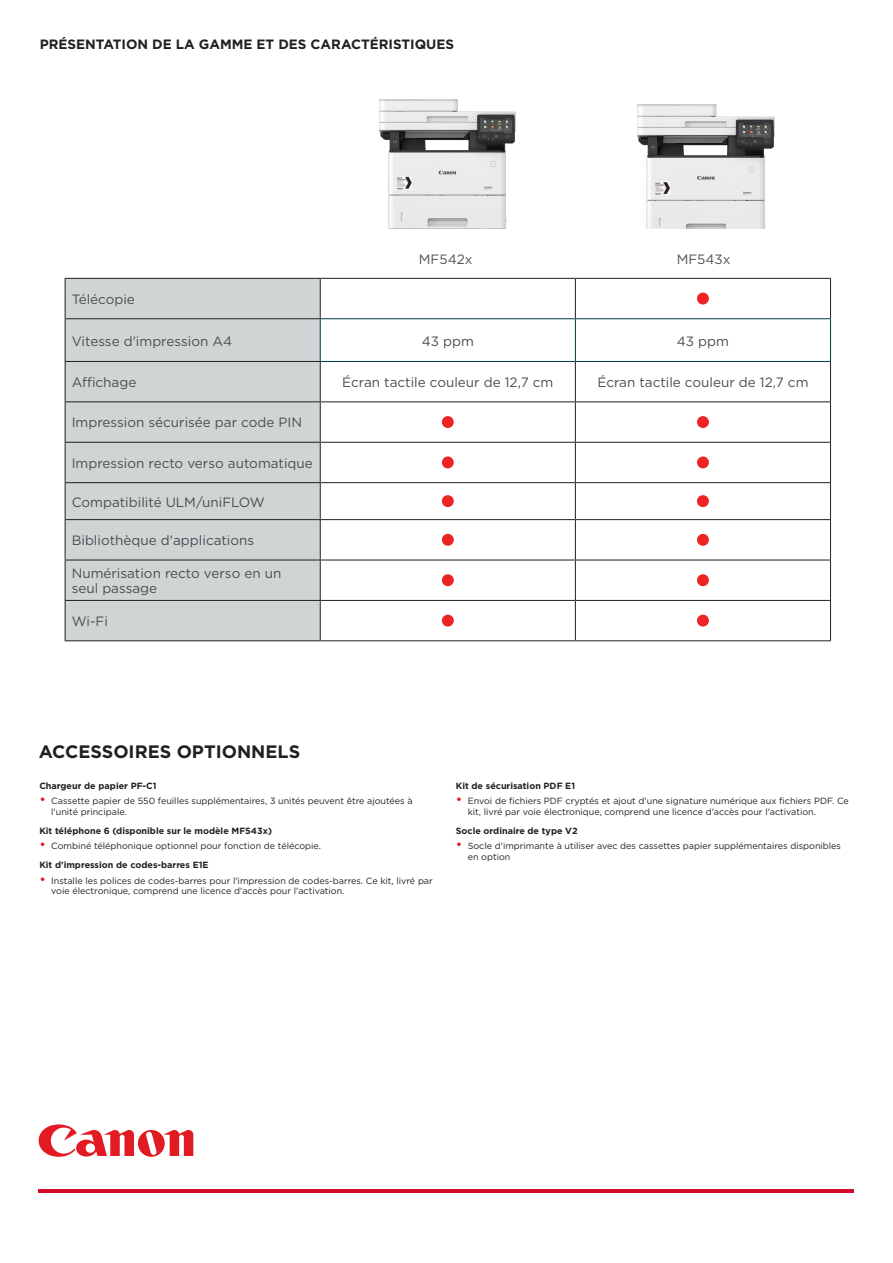
<style>
.page{position:relative;width:893px;height:1263px;background:#fff}
.page>*{position:absolute;margin:0;border:0;box-sizing:border-box;transform-origin:0 0}
.HEADER_B{font:700 18px "Gotham";color:#231f20}
.t1{font:13.5px/14.7px "Gotham";color:#4d4c4f}
.Product_name{font:700 13.5px "Gotham";color:#231f20}
.t2{font:13.5px "Gotham";color:#584f55}
.t3{font:9px/10.8px "Gotham";color:#231f20}
.SUBHEAD{font:700 9px "Gotham";color:#231f20}
.s1{font-size:13.5px;color:#e21a21}
</style>
<div class="page">
<svg style="left:39px;top:1124px;width:154px;height:33px"></svg>
<hr style="left:39px;top:1189px;width:815px;height:3px;background:#d30d2b">
<div style="left:66px;top:279px;width:254px;height:361px;background:#cfd4d5"></div>
<svg style="left:321px;top:279px;width:509px;height:361px"></svg>
<hr style="left:320px;top:278px;width:255px;height:1px;background:#231f20">
<hr style="left:320px;top:401px;width:255px;height:1px;background:#231f20">
<hr style="left:320px;top:442px;width:255px;height:1px;background:#231f20">
<hr style="left:320px;top:482px;width:255px;height:1px;background:#231f20">
<hr style="left:320px;top:519px;width:255px;height:1px;background:#231f20">
<hr style="left:320px;top:560px;width:255px;height:1px;background:#231f20">
<hr style="left:320px;top:600px;width:255px;height:1px;background:#231f20">
<hr style="left:320px;top:640px;width:255px;height:1px;background:#231f20">
<hr style="left:575px;top:278px;width:256px;height:1px;background:#231f20">
<hr style="left:575px;top:279px;width:1px;height:39px;background:#231f20">
<hr style="left:575px;top:362px;width:1px;height:39px;background:#231f20">
<hr style="left:575px;top:401px;width:256px;height:1px;background:#231f20">
<hr style="left:575px;top:402px;width:1px;height:40px;background:#231f20">
<hr style="left:575px;top:442px;width:256px;height:1px;background:#231f20">
<hr style="left:575px;top:443px;width:1px;height:39px;background:#231f20">
<hr style="left:575px;top:482px;width:256px;height:1px;background:#231f20">
<hr style="left:575px;top:483px;width:1px;height:36px;background:#231f20">
<hr style="left:575px;top:519px;width:256px;height:1px;background:#231f20">
<hr style="left:575px;top:520px;width:1px;height:40px;background:#231f20">
<hr style="left:575px;top:560px;width:256px;height:1px;background:#231f20">
<hr style="left:575px;top:560px;width:1px;height:40px;background:#231f20">
<hr style="left:575px;top:600px;width:256px;height:1px;background:#231f20">
<hr style="left:575px;top:601px;width:1px;height:39px;background:#231f20">
<hr style="left:575px;top:640px;width:256px;height:1px;background:#231f20">
<hr style="left:830px;top:279px;width:1px;height:39px;background:#231f20">
<hr style="left:830px;top:362px;width:1px;height:39px;background:#231f20">
<hr style="left:830px;top:402px;width:1px;height:40px;background:#231f20">
<hr style="left:830px;top:443px;width:1px;height:39px;background:#231f20">
<hr style="left:830px;top:483px;width:1px;height:36px;background:#231f20">
<hr style="left:830px;top:520px;width:1px;height:40px;background:#231f20">
<hr style="left:830px;top:560px;width:1px;height:40px;background:#231f20">
<hr style="left:830px;top:601px;width:1px;height:39px;background:#231f20">
<hr style="left:65px;top:278px;width:255px;height:1px;background:#231f20">
<hr style="left:65px;top:279px;width:1px;height:39px;background:#231f20">
<hr style="left:320px;top:279px;width:1px;height:39px;background:#231f20">
<hr style="left:65px;top:318px;width:255px;height:1px;background:#231f20">
<hr style="left:65px;top:319px;width:1px;height:42px;background:#231f20">
<hr style="left:65px;top:361px;width:255px;height:1px;background:#231f20">
<hr style="left:65px;top:362px;width:1px;height:39px;background:#231f20">
<hr style="left:320px;top:362px;width:1px;height:39px;background:#231f20">
<hr style="left:65px;top:401px;width:255px;height:1px;background:#231f20">
<hr style="left:65px;top:402px;width:1px;height:40px;background:#231f20">
<hr style="left:320px;top:402px;width:1px;height:40px;background:#231f20">
<hr style="left:65px;top:442px;width:255px;height:1px;background:#231f20">
<hr style="left:65px;top:443px;width:1px;height:39px;background:#231f20">
<hr style="left:320px;top:443px;width:1px;height:39px;background:#231f20">
<hr style="left:65px;top:482px;width:255px;height:1px;background:#231f20">
<hr style="left:65px;top:483px;width:1px;height:36px;background:#231f20">
<hr style="left:320px;top:483px;width:1px;height:36px;background:#231f20">
<hr style="left:65px;top:519px;width:255px;height:1px;background:#231f20">
<hr style="left:65px;top:520px;width:1px;height:40px;background:#231f20">
<hr style="left:320px;top:520px;width:1px;height:40px;background:#231f20">
<hr style="left:65px;top:560px;width:255px;height:1px;background:#231f20">
<hr style="left:65px;top:560px;width:1px;height:40px;background:#231f20">
<hr style="left:320px;top:560px;width:1px;height:40px;background:#231f20">
<hr style="left:65px;top:600px;width:255px;height:1px;background:#231f20">
<hr style="left:65px;top:601px;width:1px;height:39px;background:#231f20">
<hr style="left:320px;top:601px;width:1px;height:39px;background:#231f20">
<hr style="left:65px;top:640px;width:255px;height:1px;background:#231f20">
<hr style="left:320px;top:318px;width:255px;height:1px;background:#003942">
<hr style="left:320px;top:319px;width:1px;height:42px;background:#003942">
<hr style="left:320px;top:361px;width:255px;height:1px;background:#003942">
<hr style="left:575px;top:318px;width:256px;height:1px;background:#003942">
<hr style="left:575px;top:319px;width:1px;height:42px;background:#003942">
<hr style="left:575px;top:361px;width:256px;height:1px;background:#003942">
<hr style="left:830px;top:319px;width:1px;height:42px;background:#003942">
<div style="left:698px;top:293px;width:10px;height:11px;background:#ee2324;border-radius:50%"></div>
<div style="left:697px;top:293px;width:12px;height:11px;border:2px solid #ee2324;border-radius:50%"></div>
<div style="left:443px;top:417px;width:10px;height:10px;background:#ee2324;border-radius:50%"></div>
<div style="left:442px;top:416px;width:12px;height:12px;border:2px solid #ee2324;border-radius:50%"></div>
<div style="left:698px;top:417px;width:10px;height:10px;background:#ee2324;border-radius:50%"></div>
<div style="left:697px;top:416px;width:12px;height:12px;border:2px solid #ee2324;border-radius:50%"></div>
<div style="left:443px;top:457px;width:10px;height:11px;background:#ee2324;border-radius:50%"></div>
<div style="left:442px;top:456px;width:12px;height:12px;border:2px solid #ee2324;border-radius:50%"></div>
<div style="left:698px;top:457px;width:10px;height:11px;background:#ee2324;border-radius:50%"></div>
<div style="left:697px;top:456px;width:12px;height:12px;border:2px solid #ee2324;border-radius:50%"></div>
<div style="left:443px;top:496px;width:10px;height:10px;background:#ee2324;border-radius:50%"></div>
<div style="left:442px;top:495px;width:12px;height:12px;border:2px solid #ee2324;border-radius:50%"></div>
<div style="left:698px;top:496px;width:10px;height:10px;background:#ee2324;border-radius:50%"></div>
<div style="left:697px;top:495px;width:12px;height:12px;border:2px solid #ee2324;border-radius:50%"></div>
<div style="left:443px;top:535px;width:10px;height:10px;background:#ee2324;border-radius:50%"></div>
<div style="left:442px;top:534px;width:12px;height:12px;border:2px solid #ee2324;border-radius:50%"></div>
<div style="left:698px;top:535px;width:10px;height:10px;background:#ee2324;border-radius:50%"></div>
<div style="left:697px;top:534px;width:12px;height:12px;border:2px solid #ee2324;border-radius:50%"></div>
<div style="left:443px;top:575px;width:10px;height:10px;background:#ee2324;border-radius:50%"></div>
<div style="left:442px;top:574px;width:12px;height:12px;border:2px solid #ee2324;border-radius:50%"></div>
<div style="left:698px;top:575px;width:10px;height:10px;background:#ee2324;border-radius:50%"></div>
<div style="left:697px;top:574px;width:12px;height:12px;border:2px solid #ee2324;border-radius:50%"></div>
<div style="left:443px;top:615px;width:10px;height:11px;background:#ee2324;border-radius:50%"></div>
<div style="left:442px;top:615px;width:12px;height:11px;border:2px solid #ee2324;border-radius:50%"></div>
<div style="left:698px;top:615px;width:10px;height:11px;background:#ee2324;border-radius:50%"></div>
<div style="left:697px;top:615px;width:12px;height:11px;border:2px solid #ee2324;border-radius:50%"></div>
<img style="left:379px;top:100px;width:137px;height:129px">
<img style="left:638px;top:105px;width:136px;height:124px">
<p class="Product_name" style="left:40px;top:36px;width:416px">PRÉSENTATION DE LA GAMME ET DES CARACTÉRISTIQUES</p>
<p class="t2" style="left:419px;top:250px;width:55px">MF542x</p>
<p class="t2" style="left:677px;top:250px;width:55px">MF543x</p>
<p class="t1" style="left:72px;top:292px;width:65px">Télécopie</p>
<p class="t1" style="left:72px;top:333px;width:162px">Vitesse d'impression A4</p>
<p class="t1" style="left:422px;top:333px;width:54px">43 ppm</p>
<p class="t1" style="left:677px;top:333px;width:54px">43 ppm</p>
<p class="t1" style="left:72px;top:375px;width:66px">Affichage</p>
<p class="t1" style="left:342px;top:375px;width:212px">Écran tactile couleur de 12,7 cm</p>
<p class="t1" style="left:597px;top:375px;width:212px">Écran tactile couleur de 12,7 cm</p>
<p class="t1" style="left:72px;top:415px;width:232px">Impression sécurisée par code PIN</p>
<p class="t1" style="left:72px;top:455px;width:243px">Impression recto verso automatique</p>
<p class="t1" style="left:72px;top:494px;width:195px">Compatibilité ULM/uniFLOW</p>
<p class="t1" style="left:72px;top:533px;width:184px">Bibliothèque d'applications</p>
<p class="t1" style="left:72px;top:566px;width:211px">Numérisation recto verso en un seul passage</p>
<p class="t1" style="left:72px;top:614px;width:38px">Wi-Fi</p>
<p class="HEADER_B" style="left:39px;top:739px;width:263px">ACCESSOIRES OPTIONNELS</p>
<p class="SUBHEAD" style="left:39px;top:780px;width:119px">Chargeur de papier PF-C1</p>
<p class="t3" style="left:51px;top:795px;width:363px;text-indent:-12px"><span class="s1">•</span> Cassette papier de 550 feuilles supplémentaires, 3 unités peuvent être ajoutées à l'unité principale.</p>
<p class="SUBHEAD" style="left:39px;top:825px;width:234px">Kit téléphone 6 (disponible sur le modèle MF543x)</p>
<p class="t3" style="left:39px;top:840px;width:283px"><span class="s1">•</span> Combiné téléphonique optionnel pour fonction de télécopie.</p>
<p class="SUBHEAD" style="left:39px;top:859px;width:171px">Kit d'impression de codes-barres E1E</p>
<p class="t3" style="left:51px;top:875px;width:383px;text-indent:-12px"><span class="s1">•</span> Installe les polices de codes-barres pour l'impression de codes-barres. Ce kit, livré par voie électronique, comprend une licence d'accès pour l'activation.</p>
<p class="SUBHEAD" style="left:456px;top:780px;width:121px">Kit de sécurisation PDF E1</p>
<p class="t3" style="left:468px;top:795px;width:383px;text-indent:-12px"><span class="s1">•</span> Envoi de fichiers PDF cryptés et ajout d'une signature numérique aux fichiers PDF. Ce kit, livré par voie électronique, comprend une licence d'accès pour l'activation.</p>
<p class="SUBHEAD" style="left:456px;top:825px;width:123px">Socle ordinaire de type V2</p>
<p class="t3" style="left:468px;top:840px;width:375px;text-indent:-12px"><span class="s1">•</span> Socle d'imprimante à utiliser avec des cassettes papier supplémentaires disponibles en option</p>
</div>
